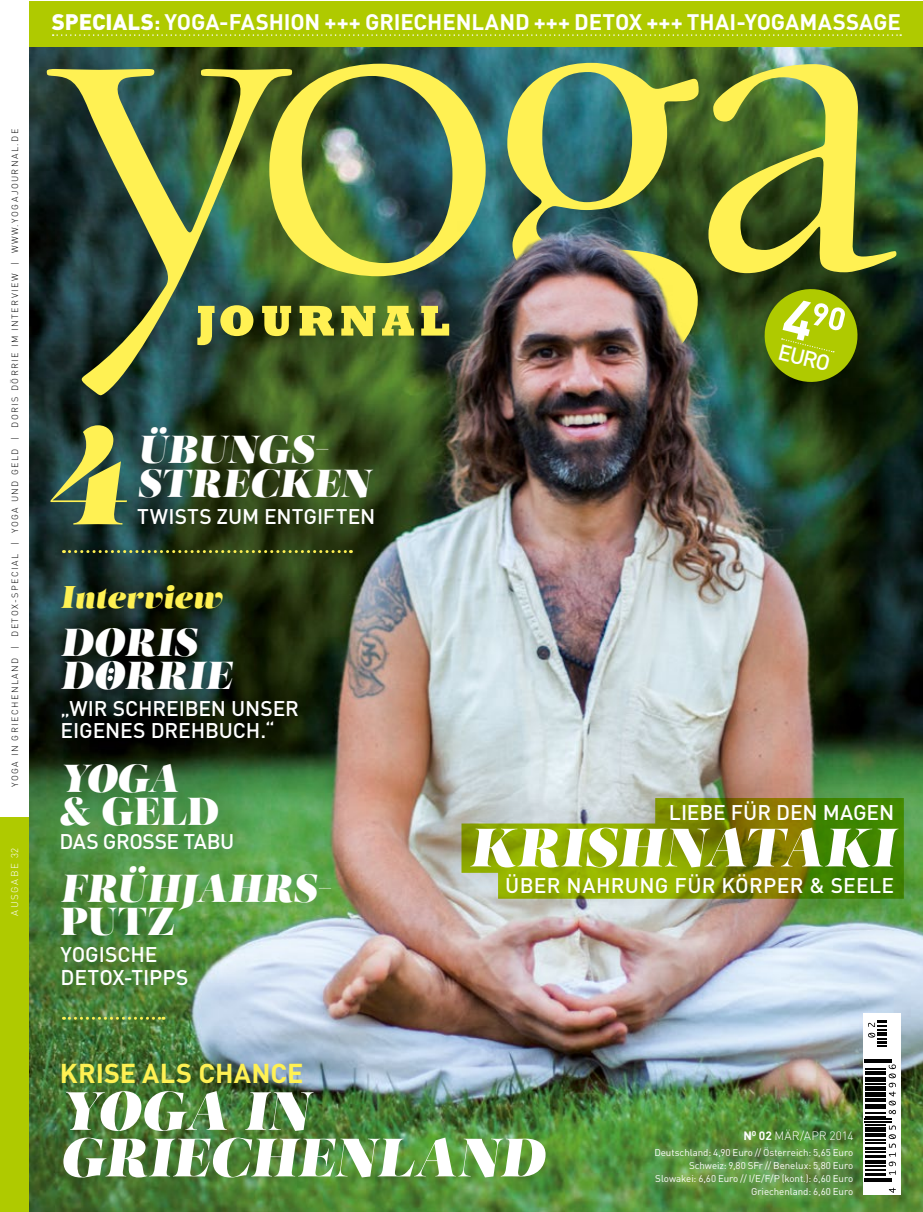
<style>
.page{position:relative;width:923px;height:1212px;background:#fff}
.page>*{position:absolute;margin:0;border:0;box-sizing:border-box;transform-origin:0 0}
.t1{font:54px/46.5px "Salome Italic 0 wt";letter-spacing:.015em;color:#fff}
.t2{font:39px/33px "Salome Italic 0 wt";letter-spacing:.015em;color:#fff}
.t3{font:39px "Salome";color:#fff}
.t4{font:31.5px "Salome Italic 0 wt";letter-spacing:-.005em;color:#fff153}
.t5{font:700 27px "DIN";letter-spacing:.005em;color:#fff153}
.t6{font:700 22.2px "DIN";letter-spacing:-.005em;color:#fff}
.t7{font:500 22.05px "DIN";color:#fff}
.t8{font:500 21px/22.5px "DIN";letter-spacing:-.005em;color:#fff}
.t9{font:500 21px "DIN";letter-spacing:.015em;color:#fff}
.t10{font:500 21px "DIN";letter-spacing:-.025em;color:#fff}
.t11{font:300 12px "DIN";letter-spacing:.015em;color:#fff}
.t12{font:9.75px/12.8px "DIN";letter-spacing:-.005em;color:#fff;text-align:right}
.t13{font:300 9.75px "DIN";letter-spacing:.16em;color:#fff}
.t14{font:300 9px "DIN";letter-spacing:.16em;color:#000}
.s1{font-weight:900}
.s2{font-weight:700}
</style>
<div class="page">
<div style="left:0;top:818px;width:62px;height:394px;background:#afca00"></div>
<img style="left:30px;top:47px;width:892px;height:1165px">
<svg style="left:47px;top:69px;width:245px;height:328px"></svg>
<img style="left:269px;top:64px;width:215px;height:212px">
<svg style="left:484px;top:63px;width:214px;height:128px"></svg>
<svg style="left:708px;top:64px;width:188px;height:209px"></svg>
<svg style="left:197px;top:306px;width:17px;height:39px"></svg>
<svg style="left:220px;top:305px;width:33px;height:31px"></svg>
<svg style="left:262px;top:306px;width:29px;height:30px"></svg>
<svg style="left:300px;top:306px;width:34px;height:30px"></svg>
<svg style="left:341px;top:306px;width:34px;height:30px"></svg>
<svg style="left:382px;top:306px;width:32px;height:30px"></svg>
<svg style="left:421px;top:306px;width:12px;height:30px"></svg>
<div style="left:30px;top:1px;width:892px;height:46px;background:#afca00"></div>
<svg style="left:53px;top:34px;width:848px;height:2px"></svg>
<svg style="left:63px;top:550px;width:288px;height:3px"></svg>
<svg style="left:63px;top:1017px;width:101px;height:3px"></svg>
<svg style="left:107px;top:668px;width:7px;height:13px"></svg>
<svg style="left:50px;top:425px;width:77px;height:99px"></svg>
<div style="left:646px;top:1139px;width:216px;height:65px;background:#fff;opacity:.75"></div>
<div style="left:863px;top:1013px;width:38px;height:182px;background:#fff"></div>
<svg style="left:889px;top:1188px;width:6px;height:5px"></svg>
<svg style="left:864px;top:1059px;width:32px;height:123px"></svg>
<svg style="left:868px;top:1020px;width:19px;height:26px"></svg>
<img style="left:433px;top:191px;width:289px;height:259px">
<div style="left:418px;top:754px;width:504px;height:188px;background:#b1b2b3;opacity:.39"></div>
<svg style="left:461px;top:798px;width:443px;height:101px"></svg>
<svg style="left:758px;top:282px;width:106px;height:106px"></svg>
<h3 class="t6" style="left:52px;top:8px;width:850px"><span class="s1">SPECIALS</span>: YOGA-FASHION +++ GRIECHENLAND +++ DETOX +++ THAI-YOGAMASSAGE</h3>
<p class="t14" style="left:10px;top:787px;width:660px;rotate:-90deg">YOGA IN GRIECHENLAND | DETOX-SPECIAL | YOGA UND GELD | DORIS DÖRRIE IM INTERVIEW | WWW.YOGAJOURNAL.DE</p>
<p class="t13" style="left:9px;top:915px;width:69px;rotate:-90deg">AUSGABE 32</p>
<h2 class="t2" style="left:137px;top:431px;width:234px;line-height:34.5px">ÜBUNGS-<br>STRECKEN</h2>
<h3 class="t8" style="left:137px;top:504px;width:240px">TWISTS ZUM ENTGIFTEN</h3>
<h3 class="t4" style="left:61px;top:576px;width:163px">Interview</h3>
<h2 class="t2" style="left:61px;top:625px;width:172px">DORIS<br>DORRIE</h2>
<h3 class="t8" style="left:61px;top:696px;width:240px">„WIR SCHREIBEN UNSER<br>EIGENES DREHBUCH.“</h3>
<h2 class="t2" style="left:60px;top:762px;width:121px">YOGA</h2>
<h2 class="t3" style="left:60px;top:786px;width:161px">&amp; GELD</h2>
<h3 class="t10" style="left:60px;top:828px;width:176px">DAS GROSSE TABU</h3>
<h2 class="t2" style="left:61px;top:872px;width:271px">FRÜHJAHRS-</h2>
<h2 class="t3" style="left:61px;top:896px;width:116px">PUTZ</h2>
<h3 class="t8" style="left:61px;top:943px;width:129px">YOGISCHE<br>DETOX-TIPPS</h3>
<h3 class="t7" style="left:782px;top:337px;width:54px;rotate:14deg">EURO</h3>
<h3 class="t8" style="left:669px;top:800px;width:227px">LIEBE FÜR DEN MAGEN</h3>
<h1 class="t1" style="left:469px;top:824px;width:426px">KRISHNATAKI</h1>
<h3 class="t9" style="left:505px;top:872px;width:390px">ÜBER NAHRUNG FÜR KÖRPER &amp; SEELE</h3>
<h3 class="t5" style="left:60px;top:1056px;width:245px">KRISE ALS CHANCE</h3>
<h1 class="t1" style="left:60px;top:1087px;width:485px">YOGA IN<br>GRIECHENLAND</h1>
<p class="t11" style="left:743px;top:1128px;width:112px"><span class="s2">N</span><sup>O</sup> <span class="s2">02</span> MÄR/APR 2014</p>
<p class="t12" style="left:654px;top:1146px;width:200px">Deutschland: 4,90 Euro // Österreich: 5,65 Euro Schweiz: 9,80 SFr // Benelux: 5,80 Euro Slowakei: 6,60 Euro // I/E/F/P (kont.): 6,60 Euro Griechenland: 6,60 Euro</p>
</div>
